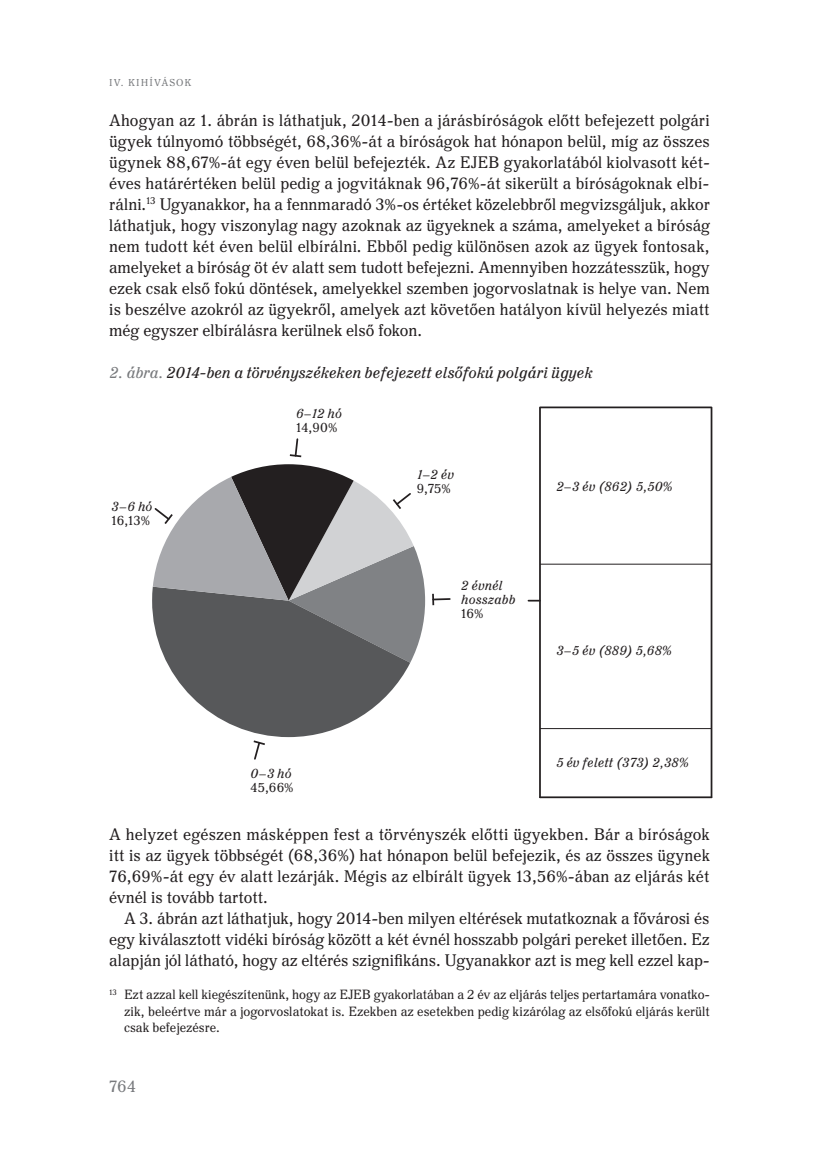
<style>
.page{position:relative;width:819px;height:1166px;background:#fff}
.page>*{position:absolute;margin:0;border:0;box-sizing:border-box;transform-origin:0 0}
.t1{font:17.5px/21px "Kner Antikva";color:#231f20;text-align:justify}
.t2{font:17.5px "Kner Antikva";color:#787a7d}
.t3{font:italic 16.8px "Kner Antikva";color:#231f20}
.t4{font:14px/16.4px "Kner Antikva";letter-spacing:.005em;color:#231f20;text-align:justify}
.t5{font:italic 14px/14px "Kner Antikva";letter-spacing:.01em;color:#231f20}
.t6{font:10.5px "Kner Antikva";color:#787a7d}
.s1{color:#787a7d}
</style>
<div class="page">
<svg style="left:152px;top:587px;width:258px;height:150px;fill:#57585a"></svg>
<svg style="left:290px;top:438px;width:11px;height:20px"></svg>
<svg style="left:253px;top:740px;width:12px;height:20px"></svg>
<svg style="left:153px;top:464px;width:272px;height:199px"></svg>
<hr style="left:539px;top:408px;width:2px;height:389px;background:#231f20">
<hr style="left:710px;top:408px;width:2px;height:389px;background:#231f20">
<hr style="left:540px;top:406px;width:171px;height:2px;background:#231f20">
<hr style="left:540px;top:564px;width:171px;height:1px;background:#231f20">
<hr style="left:540px;top:728px;width:171px;height:1px;background:#231f20">
<hr style="left:540px;top:796px;width:171px;height:2px;background:#231f20">
<svg style="left:432px;top:594px;width:18px;height:11px"></svg>
<p class="t6" style="left:109px;top:76px;width:35px">IV. Kihívások</p>
<p class="t1" style="left:109px;top:109px;width:602px">Ahogyan az 1. ábrán is láthatjuk, 2014-ben a járásbíróságok előtt befejezett polgári ügyek túlnyomó többségét, 68,36%-át a bíróságok hat hónapon belül, míg az összes ügynek 88,67%-át egy éven belül befejezték. Az EJEB gyakorlatából kiolvasott két&shy;éves határértéken belül pedig a jogvitáknak 96,76%-át sikerült a bíróságoknak elbí&shy;rálni.<sup>13</sup> Ugyanakkor, ha a fennmaradó 3%-os értéket közelebbről megvizsgáljuk, akkor láthatjuk, hogy viszonylag nagy azoknak az ügyeknek a száma, amelyeket a bíróság nem tudott két éven belül elbírálni. Ebből pedig különösen azok az ügyek fontosak, amelyeket a bíróság öt év alatt sem tudott befejezni. Amennyiben hozzátesszük, hogy ezek csak első fokú döntések, amelyekkel szemben jogorvoslatnak is helye van. Nem is beszélve azokról az ügyekről, amelyek azt követően hatályon kívül helyezés miatt még egyszer elbírálásra kerülnek első fokon.</p>
<p class="t3" style="left:109px;top:362px;width:484px"><span class="s1">2. ábra.</span> 2014-ben a törvényszékeken befejezett elsőfokú polgári ügyek</p>
<p class="t5" style="left:111px;top:499px;width:42px">3–6 hó</p>
<p class="t4" style="left:111px;top:511px;width:41px">16,13%</p>
<p class="t5" style="left:296px;top:406px;width:47px">6–12 hó</p>
<p class="t4" style="left:296px;top:418px;width:43px">14,90%</p>
<p class="t5" style="left:250px;top:766px;width:42px">0–3 hó</p>
<p class="t4" style="left:250px;top:778px;width:45px">45,66%</p>
<p class="t5" style="left:417px;top:467px;width:38px">1–2 év</p>
<p class="t4" style="left:417px;top:479px;width:35px">9,75%</p>
<p class="t5" style="left:461px;top:578px;width:55px">2 évnél hosszabb</p>
<p class="t4" style="left:461px;top:604px;width:24px">16%</p>
<p class="t5" style="left:556px;top:479px;width:118px">2–3 év (862) 5,50%</p>
<p class="t5" style="left:556px;top:643px;width:117px">3–5 év (889) 5,68%</p>
<p class="t5" style="left:556px;top:755px;width:134px">5 év felett (373) 2,38%</p>
<p class="t1" style="left:109px;top:823px;width:602px">A helyzet egészen másképpen fest a törvényszék előtti ügyekben. Bár a bíróságok itt is az ügyek többségét (68,36%) hat hónapon belül befejezik, és az összes ügynek 76,69%-át egy év alatt lezárják. Mégis az elbírált ügyek 13,56%-ában az eljárás két évnél is tovább tartott.</p>
<p class="t1" style="left:109px;top:907px;width:602px;text-indent:15px">A 3. ábrán azt láthatjuk, hogy 2014-ben milyen eltérések mutatkoznak a fővárosi és egy kiválasztott vidéki bíróság között a két évnél hosszabb polgári pereket illetően. Ez alapján jól látható, hogy az eltérés szignifikáns. Ugyanakkor azt is meg kell ezzel kap-</p>
<p class="t4" style="left:124px;top:985px;width:587px;text-indent:-15px"><sup>13</sup> Ezt azzal kell kiegészítenünk, hogy az EJEB gyakorlatában a 2 év az eljárás teljes pertartamára vonatko&shy;zik, beleértve már a jogorvoslatokat is. Ezekben az esetekben pedig kizárólag az elsőfokú eljárás került csak befejezésre.</p>
<p class="t2" style="left:109px;top:1075px;width:28px">764</p>
</div>
